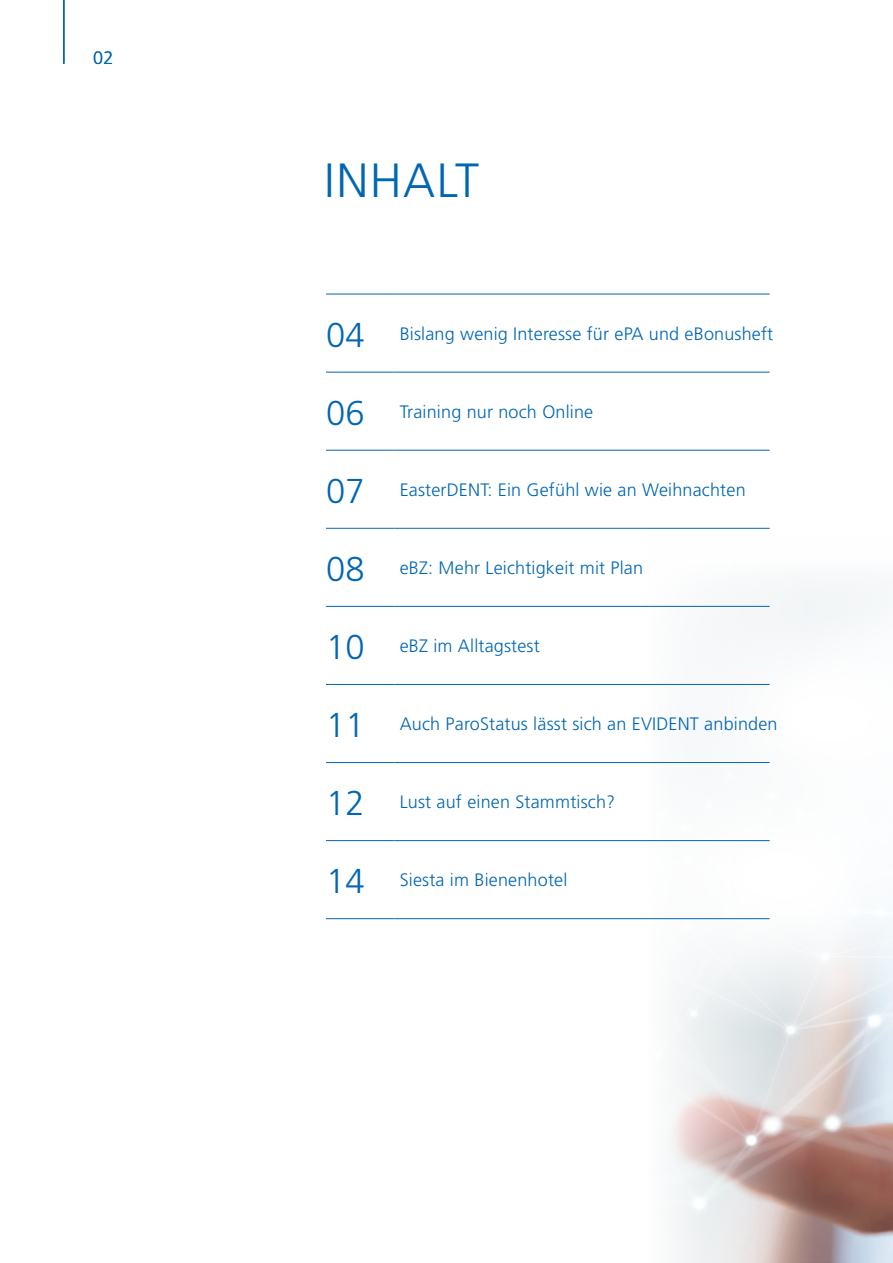
<style>
.page{position:relative;width:893px;height:1263px;background:#fff}
.page>*{position:absolute;margin:0;border:0;box-sizing:border-box;transform-origin:0 0}
.t1{font:300 48px "Frutiger";letter-spacing:.03em;color:#0166b3}
.t2{font:300 34.5px "Frutiger";letter-spacing:.01em;color:#0166b3}
.t3{font:300 18px "Frutiger";letter-spacing:.01em;color:#0166b3}
</style>
<div class="page">
<svg style="left:578px;top:527px;width:315px;height:736px"></svg>
<hr style="left:63px;top:0;width:2px;height:64px;background:#0166b3">
<hr style="left:326px;top:294px;width:68px;height:1px;background:#0166b3">
<hr style="left:394px;top:294px;width:376px;height:1px;background:#0166b3">
<hr style="left:326px;top:372px;width:68px;height:1px;background:#0166b3">
<hr style="left:394px;top:372px;width:376px;height:1px;background:#0166b3">
<hr style="left:326px;top:450px;width:68px;height:1px;background:#0166b3">
<hr style="left:394px;top:450px;width:376px;height:1px;background:#0166b3">
<hr style="left:326px;top:528px;width:68px;height:1px;background:#0166b3">
<hr style="left:394px;top:528px;width:376px;height:1px;background:#0166b3">
<hr style="left:326px;top:606px;width:68px;height:1px;background:#0166b3">
<hr style="left:394px;top:606px;width:376px;height:1px;background:#0166b3">
<hr style="left:326px;top:684px;width:68px;height:1px;background:#0166b3">
<hr style="left:394px;top:684px;width:376px;height:1px;background:#0166b3">
<hr style="left:326px;top:762px;width:68px;height:1px;background:#0166b3">
<hr style="left:394px;top:762px;width:376px;height:1px;background:#0166b3">
<hr style="left:326px;top:840px;width:68px;height:1px;background:#0166b3">
<hr style="left:394px;top:840px;width:376px;height:1px;background:#0166b3">
<hr style="left:326px;top:918px;width:68px;height:1px;background:#0166b3">
<hr style="left:394px;top:918px;width:376px;height:1px;background:#0166b3">
<p class="t3" style="left:93px;top:49px;width:22px">02</p>
<h1 class="t1" style="left:324px;top:157px;width:156px">INHALT</h1>
<h2 class="t2" style="left:326px;top:318px;width:40px">04</h2>
<p class="t3" style="left:400px;top:325px;width:375px">Bislang wenig Interesse für ePA und eBonusheft</p>
<h2 class="t2" style="left:326px;top:396px;width:40px">06</h2>
<p class="t3" style="left:400px;top:403px;width:195px">Training nur noch Online</p>
<h2 class="t2" style="left:326px;top:474px;width:40px">07</h2>
<p class="t3" style="left:400px;top:481px;width:347px">EasterDENT: Ein Gefühl wie an Weihnachten</p>
<h2 class="t2" style="left:326px;top:552px;width:40px">08</h2>
<p class="t3" style="left:400px;top:559px;width:245px">eBZ: Mehr Leichtigkeit mit Plan</p>
<h2 class="t2" style="left:326px;top:630px;width:40px">10</h2>
<p class="t3" style="left:400px;top:637px;width:142px">eBZ im Alltagstest</p>
<h2 class="t2" style="left:326px;top:708px;width:40px">11</h2>
<p class="t3" style="left:400px;top:715px;width:379px">Auch ParoStatus lässt sich an EVIDENT anbinden</p>
<h2 class="t2" style="left:326px;top:786px;width:40px">12</h2>
<p class="t3" style="left:400px;top:793px;width:217px">Lust auf einen Stammtisch?</p>
<h2 class="t2" style="left:326px;top:864px;width:40px">14</h2>
<p class="t3" style="left:400px;top:871px;width:169px">Siesta im Bienenhotel</p>
</div>
